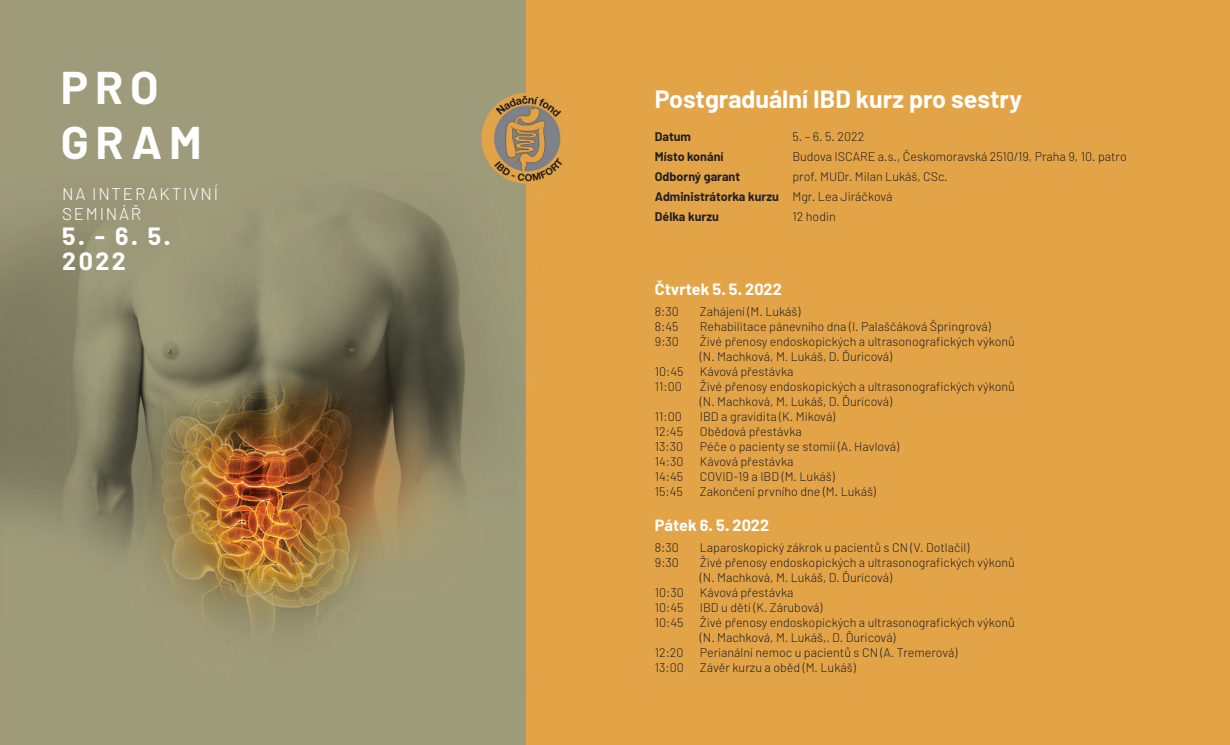
<style>
.page{position:relative;width:1230px;height:745px;background:#fff}
.page>*{position:absolute;margin:0;border:0;box-sizing:border-box;transform-origin:0 0}
.t1{font:700 45.88px/55px "Barlow";letter-spacing:.15em;color:#fff}
.t2{font:700 25px/25px "Barlow";color:#fff}
.t3{font:300 17px/20.4px "Barlow";letter-spacing:.1em;color:#fff}
.t4{font:700 16.25px "Barlow";color:#fff}
.t5{font:300 12.5px/15px "Barlow";color:#231f20}
.t6{font:700 12.5px "Barlow";color:#231f20}
.s1{font-weight:700}
</style>
<div class="page">
<img style="left:0;top:0;width:1230px;height:744px">
<h1 class="t1" style="left:61px;top:60px;width:142px">PRO<br>GRAM</h1>
<h3 class="t3" style="left:62px;top:183px;width:157px">NA INTERAKTIVNÍ<br>SEMINÁŘ</h3>
<h2 class="t2" style="left:62px;top:223px;width:110px">5. - 6. 5.<br>2022</h2>
<h2 class="t2" style="left:655px;top:86px;width:368px">Postgraduální IBD kurz pro sestry</h2>
<p class="t6" style="left:655px;top:129px;width:38px">Datum</p>
<p class="t5" style="left:792px;top:129px;width:73px">5. – 6. 5. 2022</p>
<p class="t6" style="left:655px;top:149px;width:70px">Místo konání</p>
<p class="t5" style="left:792px;top:149px;width:336px">Budova ISCARE a.s., Českomoravská 2510/19, Praha 9, 10. patro</p>
<p class="t6" style="left:655px;top:169px;width:87px">Odborný garant</p>
<p class="t5" style="left:655px;top:166px;width:294px;line-height:20px;text-indent:138px">prof. MUDr. Milan Lukáš, CSc.<br><span class="s1">Administrátorka kurzu</span> Mgr. Lea Jiráčková<br><span class="s1">Délka kurzu</span></p>
<p class="t5" style="left:792px;top:209px;width:45px">12 hodin</p>
<h3 class="t4" style="left:655px;top:278px;width:128px">Čtvrtek 5. 5. 2022</h3>
<p class="t5" style="left:655px;top:303px;width:25px">8:30</p>
<p class="t5" style="left:700px;top:303px;width:102px">Zahájení (M. Lukáš)</p>
<p class="t5" style="left:655px;top:318px;width:25px">8:45</p>
<p class="t5" style="left:700px;top:318px;width:292px">Rehabilitace pánevního dna (I. Palaščáková Špringrová)</p>
<p class="t5" style="left:655px;top:333px;width:26px">9:30</p>
<p class="t5" style="left:700px;top:333px;width:316px">Živé přenosy endoskopických a ultrasonografických výkonů (N. Machková, M. Lukáš, D. Ďuricová)</p>
<p class="t5" style="left:655px;top:363px;width:30px">10:45</p>
<p class="t5" style="left:700px;top:363px;width:95px">Kávová přestávka</p>
<p class="t5" style="left:655px;top:378px;width:28px">11:00</p>
<p class="t5" style="left:700px;top:378px;width:316px">Živé přenosy endoskopických a ultrasonografických výkonů (N. Machková, M. Lukáš, D. Ďuricová)</p>
<p class="t5" style="left:655px;top:408px;width:28px">11:00</p>
<p class="t5" style="left:700px;top:408px;width:137px">IBD a gravidita (K. Miková)</p>
<p class="t5" style="left:655px;top:423px;width:30px">12:45</p>
<p class="t5" style="left:700px;top:423px;width:103px">Obědová přestávka</p>
<p class="t5" style="left:655px;top:438px;width:30px">13:30</p>
<p class="t5" style="left:700px;top:438px;width:201px">Péče o pacienty se stomií (A. Havlová)</p>
<p class="t5" style="left:655px;top:453px;width:30px">14:30</p>
<p class="t5" style="left:700px;top:453px;width:95px">Kávová přestávka</p>
<p class="t5" style="left:655px;top:468px;width:30px">14:45</p>
<p class="t5" style="left:700px;top:468px;width:136px">COVID-19 a IBD (M. Lukáš)</p>
<p class="t5" style="left:655px;top:483px;width:29px">15:45</p>
<p class="t5" style="left:700px;top:483px;width:178px">Zakončení prvního dne (M. Lukáš)</p>
<h3 class="t4" style="left:655px;top:514px;width:116px">Pátek 6. 5. 2022</h3>
<p class="t5" style="left:655px;top:539px;width:25px">8:30</p>
<p class="t5" style="left:700px;top:539px;width:271px">Laparoskopický zákrok u pacientů s CN (V. Dotlačil)</p>
<p class="t5" style="left:655px;top:554px;width:26px">9:30</p>
<p class="t5" style="left:700px;top:554px;width:316px">Živé přenosy endoskopických a ultrasonografických výkonů (N. Machková, M. Lukáš, D. Ďuricová)</p>
<p class="t5" style="left:655px;top:584px;width:30px">10:30</p>
<p class="t5" style="left:700px;top:584px;width:95px">Kávová přestávka</p>
<p class="t5" style="left:655px;top:599px;width:30px">10:45</p>
<p class="t5" style="left:700px;top:599px;width:124px">IBD u dětí (K. Zárubová)</p>
<p class="t5" style="left:655px;top:614px;width:30px">10:45</p>
<p class="t5" style="left:700px;top:614px;width:316px">Živé přenosy endoskopických a ultrasonografických výkonů (N. Machková, M. Lukáš,. D. Ďuricová)</p>
<p class="t5" style="left:655px;top:644px;width:30px">12:20</p>
<p class="t5" style="left:700px;top:644px;width:259px">Perianální nemoc u pacientů s CN (A. Tremerová)</p>
<p class="t5" style="left:655px;top:659px;width:30px">13:00</p>
<p class="t5" style="left:700px;top:659px;width:157px">Závěr kurzu a oběd (M. Lukáš)</p>
</div>
